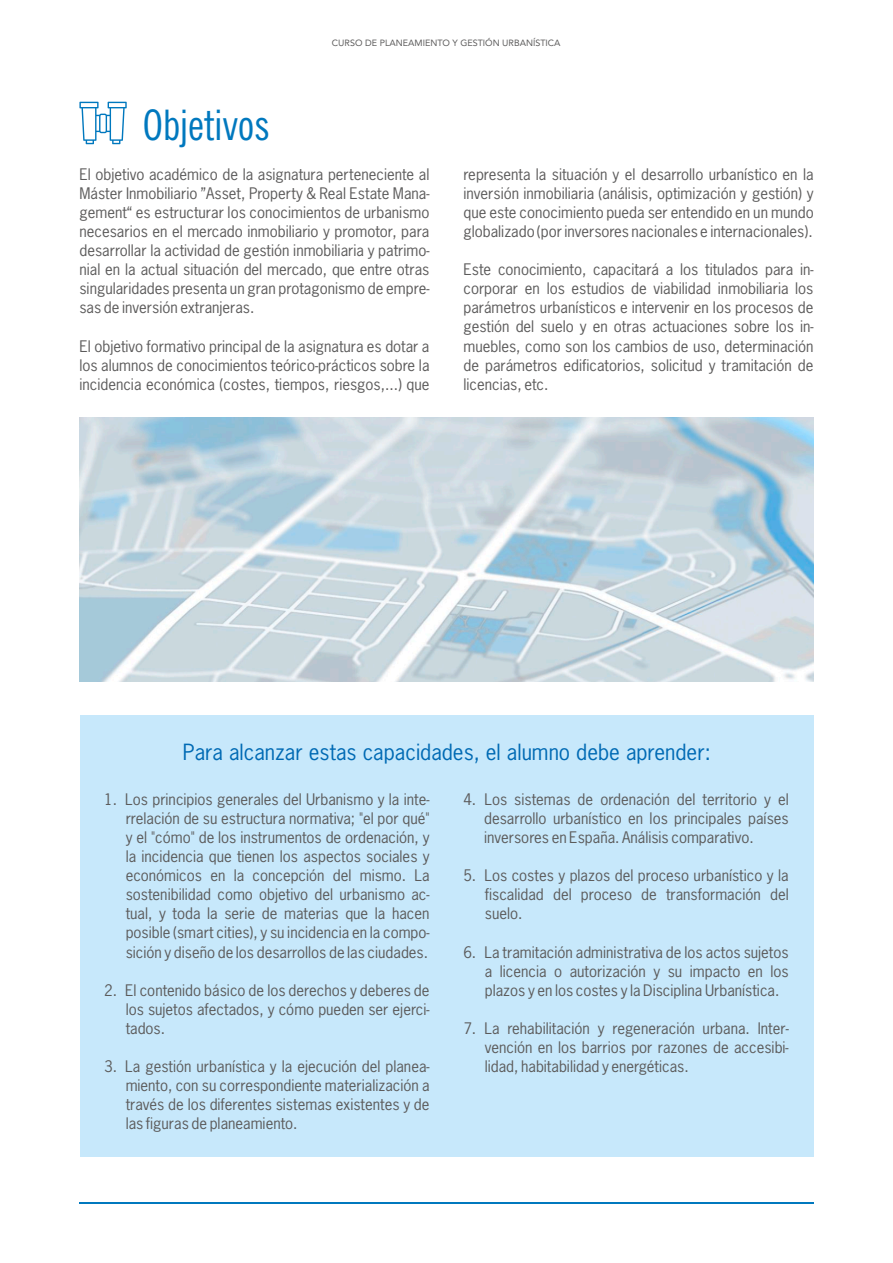
<style>
.page{position:relative;width:893px;height:1263px;background:#fff}
.page>*{position:absolute;margin:0;border:0;box-sizing:border-box;transform-origin:0 0}
.t1{font:condensed 42px "News Gothic BT";color:#0078be}
.t2{font:21px "News Gothic Std";color:#006ab4}
.t3{font:15px/19px "News Gothic Std";color:#5c5b5b;text-align:justify}
.t4{font:9px "Avenir LT Std";color:#5c5b5b}
</style>
<div class="page">
<div style="left:80px;top:716px;width:733px;height:441px;background:#c7e8fb"></div>
<svg style="left:79px;top:102px;width:48px;height:42px"></svg>
<hr style="left:79px;top:1202px;width:734px;height:1px;background:#0078be">
<img style="left:80px;top:417px;width:733px;height:265px">
<h1 class="t1" style="left:143px;top:108px;width:129px">Objetivos</h1>
<p class="t4" style="left:332px;top:39px;width:230px">CURSO DE PLANEAMIENTO Y GESTIÓN URBANÍSTICA</p>
<p class="t3" style="left:79px;top:166px;width:352px">El objetivo académico de la asignatura perteneciente al Máster Inmobiliario ”Asset, Property &amp; Real Estate Mana&shy;gement“ es estructurar los conocimientos de urbanismo necesarios en el mercado inmobiliario y promotor, para desarrollar la actividad de gestión inmobiliaria y patrimo&shy;nial en la actual situación del mercado, que entre otras singularidades presenta un gran protagonismo de empre&shy;sas de inversión extranjeras.</p>
<p class="t3" style="left:79px;top:338px;width:352px">El objetivo formativo principal de la asignatura es dotar a los alumnos de conocimientos teórico-prácticos sobre la incidencia económica (costes, tiempos, riesgos,...) que</p>
<p class="t3" style="left:463px;top:166px;width:352px">representa la situación y el desarrollo urbanístico en la inversión inmobiliaria (análisis, optimización y gestión) y que este conocimiento pueda ser entendido en un mundo globalizado (por inversores nacionales e internacionales).</p>
<p class="t3" style="left:463px;top:262px;width:352px">Este conocimiento, capacitará a los titulados para in&shy;corporar en los estudios de viabilidad inmobiliaria los parámetros urbanísticos e intervenir en los procesos de gestión del suelo y en otras actuaciones sobre los in&shy;muebles, como son los cambios de uso, determinación de parámetros edificatorios, solicitud y tramitación de licencias, etc.</p>
<h2 class="t2" style="left:183px;top:743px;width:529px">Para alcanzar estas capacidades, el alumno debe aprender:</h2>
<p class="t3" style="left:126px;top:791px;width:305px;text-indent:-21px">1. Los principios generales del Urbanismo y la inte&shy;rrelación de su estructura normativa; "el por qué" y el "cómo" de los instrumentos de ordenación, y la incidencia que tienen los aspectos sociales y económicos en la concepción del mismo. La sostenibilidad como objetivo del urbanismo ac&shy;tual, y toda la serie de materias que la hacen posible (smart cities), y su incidencia en la compo&shy;sición y diseño de los desarrollos de las ciudades.</p>
<p class="t3" style="left:126px;top:982px;width:305px;text-indent:-21px">2. El contenido básico de los derechos y deberes de los sujetos afectados, y cómo pueden ser ejerci&shy;tados.</p>
<p class="t3" style="left:126px;top:1058px;width:305px;text-indent:-21px">3. La gestión urbanística y la ejecución del planea&shy;miento, con su correspondiente materialización a través de los diferentes sistemas existentes y de las figuras de planeamiento.</p>
<p class="t3" style="left:484px;top:791px;width:306px;text-indent:-21px">4. Los sistemas de ordenación del territorio y el desarrollo urbanístico en los principales países inversores en España. Análisis comparativo.</p>
<p class="t3" style="left:485px;top:868px;width:305px;text-indent:-21px">5. Los costes y plazos del proceso urbanístico y la fiscalidad del proceso de transformación del suelo.</p>
<p class="t3" style="left:485px;top:944px;width:305px;text-indent:-21px">6. La tramitación administrativa de los actos sujetos a licencia o autorización y su impacto en los plazos y en los costes y la Disciplina Urbanística.</p>
<p class="t3" style="left:485px;top:1020px;width:305px;text-indent:-21px">7. La rehabilitación y regeneración urbana. Inter&shy;vención en los barrios por razones de accesibi&shy;lidad, habitabilidad y energéticas.</p>
</div>
